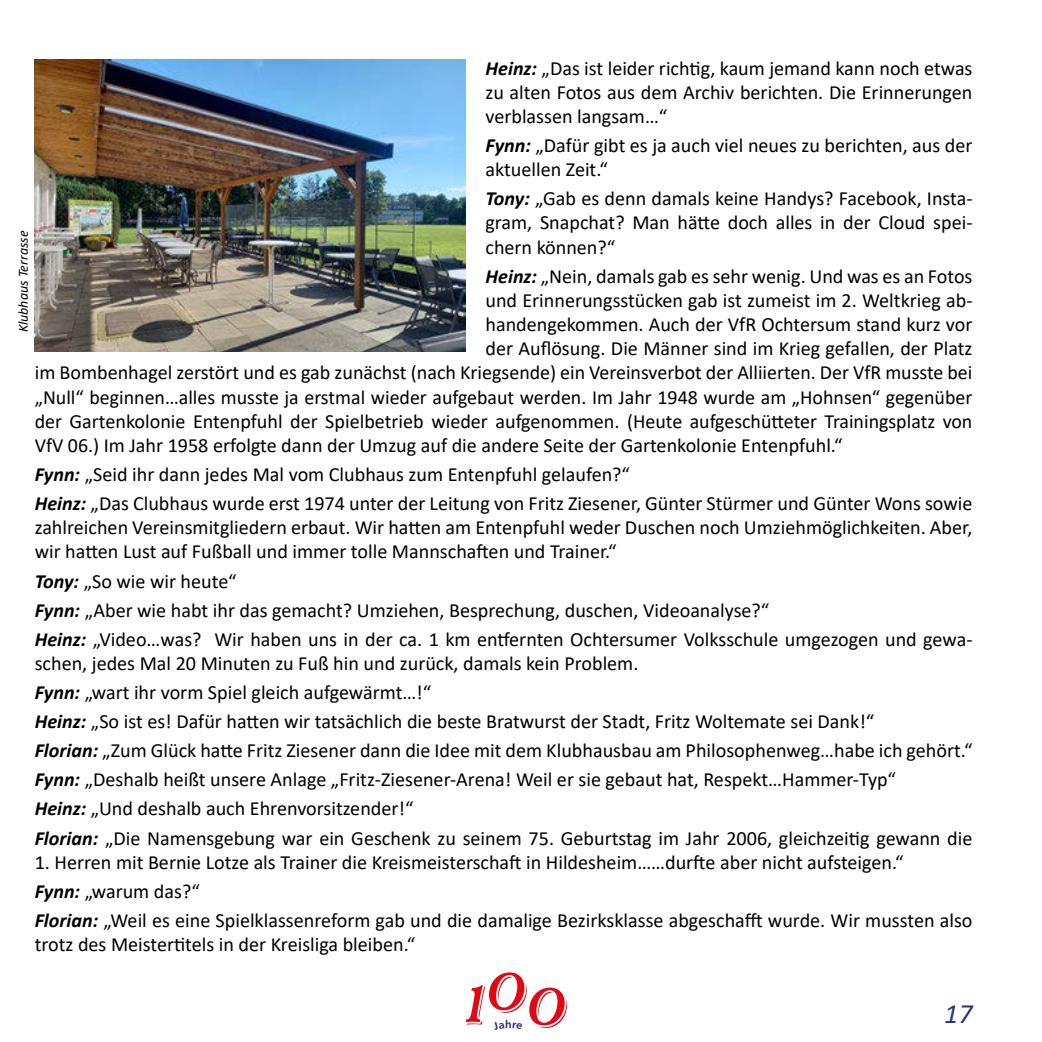
<style>
.page{position:relative;width:1042px;height:1042px;background:#fff}
.page>*{position:absolute;margin:0;border:0;box-sizing:border-box;transform-origin:0 0}
.t1{font:59.5px "Rafaella Regular Shadow";color:#e30613}
.t2{font:italic 28px "Calibri";color:#283583}
.t3{font:20.12px/29.1px "Calibri";color:#000}
.t4{font:italic 14px "Calibri";color:#000}
.t5{font:700 10.67px "Frutiger LT Std";color:#312783}
.s1{font-weight:700;font-style:italic}
</style>
<div class="page">
<img style="left:35px;top:60px;width:431px;height:292px">
<p class="t3" style="left:485px;top:55px;width:488px;line-height:24.2px;text-align:justify"><span class="s1">Heinz:</span> „Das ist leider richtig, kaum jemand kann noch etwas zu alten Fotos aus dem Archiv berichten. Die Erinnerungen verblassen langsam…“</p>
<p class="t3" style="left:485px;top:133px;width:488px;line-height:24.2px"><span class="s1">Fynn:</span> „Dafür gibt es ja auch viel neues zu berichten, aus der aktuellen Zeit.“</p>
<p class="t3" style="left:485px;top:186px;width:488px;line-height:24.2px;text-align:justify"><span class="s1">Tony:</span> „Gab es denn damals keine Handys? Facebook, Insta&shy;gram, Snapchat? Man hätte doch alles in der Cloud spei&shy;chern können?“</p>
<p class="t3" style="left:485px;top:261px;width:488px"><span class="s1">Heinz:</span> „Nein, damals gab es sehr wenig. Und was es an Fotos</p>
<p class="t3" style="left:485px;top:285px;width:488px">und Erinnerungsstücken gab ist zumeist im 2. Weltkrieg ab-</p>
<p class="t3" style="left:485px;top:309px;width:488px">handengekommen. Auch der VfR Ochtersum stand kurz vor</p>
<p class="t3" style="left:485px;top:333px;width:488px">der Auflösung. Die Männer sind im Krieg gefallen, der Platz</p>
<p class="t3" style="left:35px;top:358px;width:939px">im Bombenhagel zerstört und es gab zunächst (nach Kriegsende) ein Vereinsverbot der Alliierten. Der VfR musste bei</p>
<p class="t3" style="left:35px;top:382px;width:939px">„Null“ beginnen…alles musste ja erstmal wieder aufgebaut werden. Im Jahr 1948 wurde am „Hohnsen“ gegenüber</p>
<p class="t3" style="left:35px;top:406px;width:939px">der Gartenkolonie Entenpfuhl der Spielbetrieb wieder aufgenommen. (Heute aufgeschütteter Trainingsplatz von</p>
<p class="t3" style="left:35px;top:430px;width:809px">VfV 06.) Im Jahr 1958 erfolgte dann der Umzug auf die andere Seite der Gartenkolonie Entenpfuhl.“</p>
<p class="t3" style="left:35px;top:459px;width:939px"><span class="s1">Fynn:</span> „Seid ihr dann jedes Mal vom Clubhaus zum Entenpfuhl gelaufen?“<br><span class="s1">Heinz:</span> „Das Clubhaus wurde erst 1974 unter der Leitung von Fritz Ziesener, Günter Stürmer und Günter Wons sowie</p>
<p class="t3" style="left:35px;top:515px;width:939px;line-height:24.2px">zahlreichen Vereinsmitgliedern erbaut. Wir hatten am Entenpfuhl weder Duschen noch Umziehmöglichkeiten. Aber, wir hatten Lust auf Fußball und immer tolle Mannschaften und Trainer.“</p>
<p class="t3" style="left:35px;top:566px;width:939px"><span class="s1">Tony:</span> „So wie wir heute“<br><span class="s1">Fynn:</span> „Aber wie habt ihr das gemacht? Umziehen, Besprechung, duschen, Videoanalyse?“<br><span class="s1">Heinz:</span> „Video…was? Wir haben uns in der ca. 1 km entfernten Ochtersumer Volksschule umgezogen und gewa-</p>
<p class="t3" style="left:35px;top:648px;width:939px">schen, jedes Mal 20 Minuten zu Fuß hin und zurück, damals kein Problem.<br><span class="s1">Fynn:</span> „wart ihr vorm Spiel gleich aufgewärmt…!“<br><span class="s1">Heinz:</span> „So ist es! Dafür hatten wir tatsächlich die beste Bratwurst der Stadt, Fritz Woltemate sei Dank!“<br><span class="s1">Florian:</span> „Zum Glück hatte Fritz Ziesener dann die Idee mit dem Klubhausbau am Philosophenweg…habe ich gehört.“ <span class="s1">Fynn:</span> „Deshalb heißt unsere Anlage „Fritz-Ziesener-Arena! Weil er sie gebaut hat, Respekt…Hammer-Typ“<br><span class="s1">Heinz:</span> „Und deshalb auch Ehrenvorsitzender!“<br><span class="s1">Florian:</span> „Die Namensgebung war ein Geschenk zu seinem 75. Geburtstag im Jahr 2006, gleichzeitig gewann die</p>
<p class="t3" style="left:35px;top:847px;width:939px">1. Herren mit Bernie Lotze als Trainer die Kreismeisterschaft in Hildesheim……durfte aber nicht aufsteigen.“<br><span class="s1">Fynn:</span> „warum das?“<br><span class="s1">Florian:</span> „Weil es eine Spielklassenreform gab und die damalige Bezirksklasse abgeschafft wurde. Wir mussten also</p>
<p class="t3" style="left:35px;top:929px;width:382px">trotz des Meistertitels in der Kreisliga bleiben.“</p>
<p class="t4" style="left:13px;top:332px;width:103px;rotate:-90deg">Klubhaus Terrasse</p>
<h1 class="t1" style="left:466px;top:967px;width:101px">100</h1>
<p class="t5" style="left:505px;top:1018px;width:8px">h</p>
<h2 class="t2" style="left:944px;top:994px;width:30px">17</h2>
</div>
